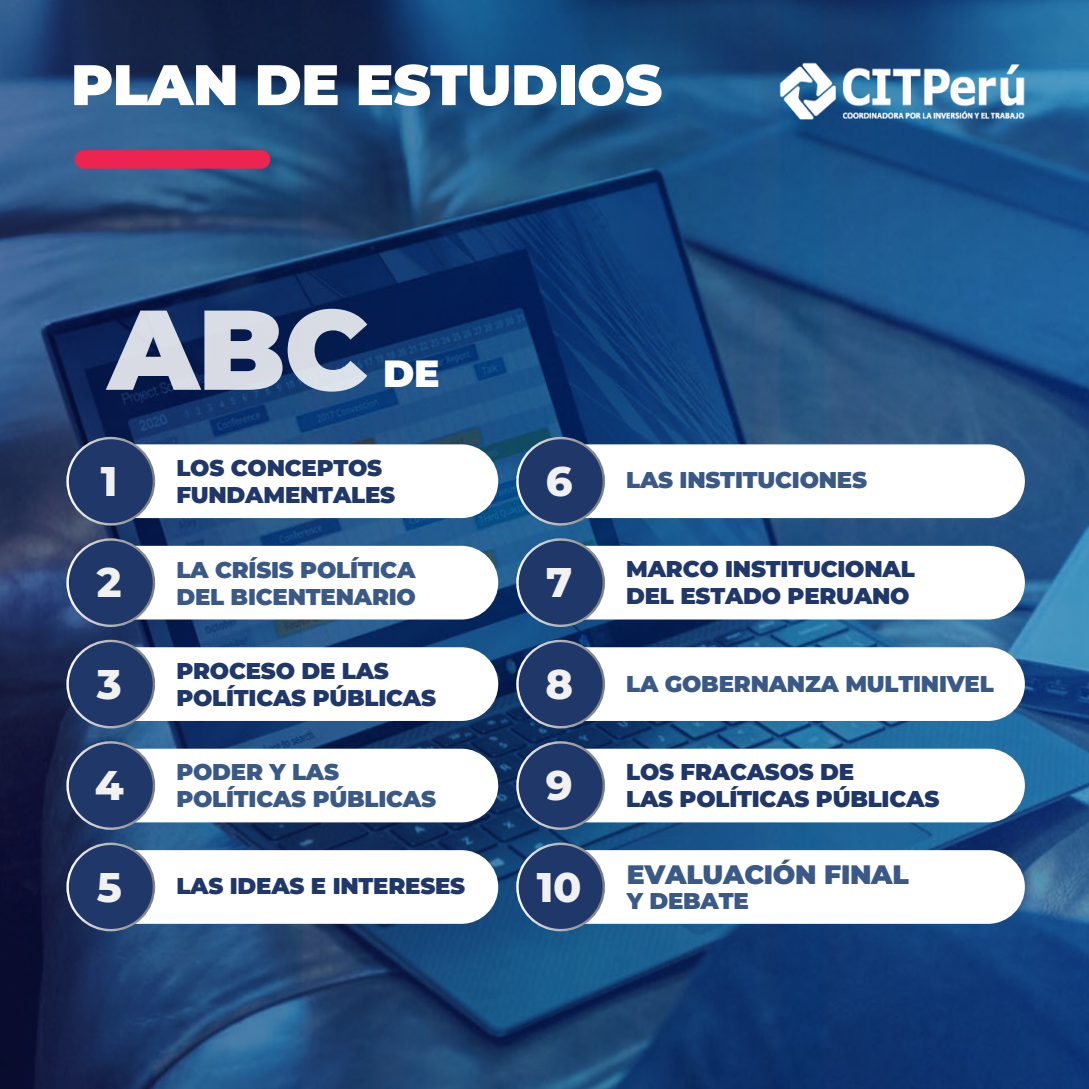
<style>
.page{position:relative;width:1089px;height:1089px;background:#fff}
.page>*{position:absolute;margin:0;border:0;box-sizing:border-box;transform-origin:0 0}
.t1{font:900 113.1px "Montserrat";color:#fff}
.t2{font:900 57px "Montserrat";letter-spacing:-.01em;color:#fff}
.t3{font:800 41.4px "Montserrat";color:#f0f1f0}
.t4{font:900 37.8px "Montserrat";color:#fff}
.t5{font:900 26.7px "Montserrat";letter-spacing:-.01em;color:#3a5987}
.t6{font:900 22.8px/27.5px "Montserrat";letter-spacing:-.01em;color:#1f3769}
.t7{font:900 22.8px/27.5px "Montserrat";letter-spacing:-.01em;color:#3a5987}
</style>
<div class="page">
<img style="left:0;top:0;width:1089px;height:1089px">
<div style="left:90px;top:444px;width:408px;height:74px;background:#fff;border-radius:37px"></div>
<div style="left:90px;top:546px;width:408px;height:73px;background:#fff;border-radius:37px"></div>
<div style="left:90px;top:647px;width:408px;height:74px;background:#fff;border-radius:37px"></div>
<div style="left:90px;top:748px;width:408px;height:74px;background:#fff;border-radius:37px"></div>
<div style="left:90px;top:850px;width:408px;height:73px;background:#fff;border-radius:37px"></div>
<div style="left:66px;top:437px;width:89px;height:88px;background:#1f3769;border:5px solid #fff;border-radius:50%"></div>
<div style="left:66px;top:538px;width:89px;height:89px;background:#1f3769;border:5px solid #fff;border-radius:50%"></div>
<div style="left:66px;top:639px;width:89px;height:89px;background:#1f3769;border:5px solid #fff;border-radius:50%"></div>
<div style="left:66px;top:741px;width:89px;height:89px;background:#1f3769;border:5px solid #fff;border-radius:50%"></div>
<div style="left:66px;top:842px;width:89px;height:89px;background:#1f3769;border:5px solid #fff;border-radius:50%"></div>
<div style="left:547px;top:444px;width:477px;height:74px;background:#fff;border-radius:37px"></div>
<div style="left:547px;top:546px;width:477px;height:73px;background:#fff;border-radius:37px"></div>
<div style="left:547px;top:647px;width:477px;height:74px;background:#fff;border-radius:37px"></div>
<div style="left:547px;top:748px;width:477px;height:74px;background:#fff;border-radius:37px"></div>
<div style="left:547px;top:850px;width:477px;height:73px;background:#fff;border-radius:37px"></div>
<div style="left:516px;top:437px;width:89px;height:88px;background:#1f3769;border:5px solid #fff;border-radius:50%"></div>
<div style="left:516px;top:538px;width:89px;height:89px;background:#1f3769;border:5px solid #fff;border-radius:50%"></div>
<div style="left:516px;top:639px;width:89px;height:89px;background:#1f3769;border:5px solid #fff;border-radius:50%"></div>
<div style="left:516px;top:741px;width:89px;height:89px;background:#1f3769;border:5px solid #fff;border-radius:50%"></div>
<div style="left:516px;top:842px;width:89px;height:89px;background:#1f3769;border:5px solid #fff;border-radius:50%"></div>
<div style="left:74px;top:150px;width:196px;height:19px;background:#ed244f;border-radius:9px"></div>
<img style="left:779px;top:63px;width:246px;height:57px">
<h2 class="t2" style="left:71px;top:42px;width:592px">PLAN DE ESTUDIOS</h2>
<h1 class="t1" style="left:108px;top:265px;width:262px">ABC</h1>
<h3 class="t4" style="left:383px;top:345px;width:58px">DE</h3>
<h3 class="t3" style="left:101px;top:451px;width:18px">1</h3>
<p class="t6" style="left:176px;top:453px;width:220px">LOS CONCEPTOS<br>FUNDAMENTALES</p>
<h3 class="t3" style="left:97px;top:552px;width:26px">2</h3>
<p class="t7" style="left:176px;top:554px;width:241px">LA CRÍSIS POLÍTICA<br>DEL BICENTENARIO</p>
<h3 class="t3" style="left:97px;top:653px;width:26px">3</h3>
<p class="t6" style="left:176px;top:655px;width:261px">PROCESO DE LAS<br>POLÍTICAS PÚBLICAS</p>
<h3 class="t3" style="left:95px;top:755px;width:30px">4</h3>
<p class="t7" style="left:176px;top:756px;width:261px">PODER Y LAS<br>POLÍTICAS PÚBLICAS</p>
<h3 class="t3" style="left:97px;top:856px;width:27px">5</h3>
<p class="t6" style="left:176px;top:871px;width:290px">LAS IDEAS E INTERESES</p>
<h3 class="t3" style="left:546px;top:451px;width:28px">6</h3>
<h3 class="t3" style="left:546px;top:552px;width:28px">7</h3>
<h3 class="t3" style="left:545px;top:653px;width:29px">8</h3>
<h3 class="t3" style="left:546px;top:755px;width:28px">9</h3>
<h3 class="t3" style="left:537px;top:856px;width:46px">10</h3>
<p class="t7" style="left:626px;top:465px;width:242px">LAS INSTITUCIONES</p>
<p class="t6" style="left:626px;top:553px;width:290px">MARCO INSTITUCIONAL<br>DEL ESTADO PERUANO</p>
<p class="t7" style="left:626px;top:669px;width:369px">LA GOBERNANZA MULTINIVEL</p>
<p class="t6" style="left:626px;top:756px;width:315px">LOS FRACASOS DE<br>LAS POLÍTICAS PÚBLICAS</p>
<p class="t5" style="left:627px;top:854px;width:284px">EVALUACIÓN FINAL</p>
<p class="t7" style="left:627px;top:886px;width:124px">Y DEBATE</p>
</div>
